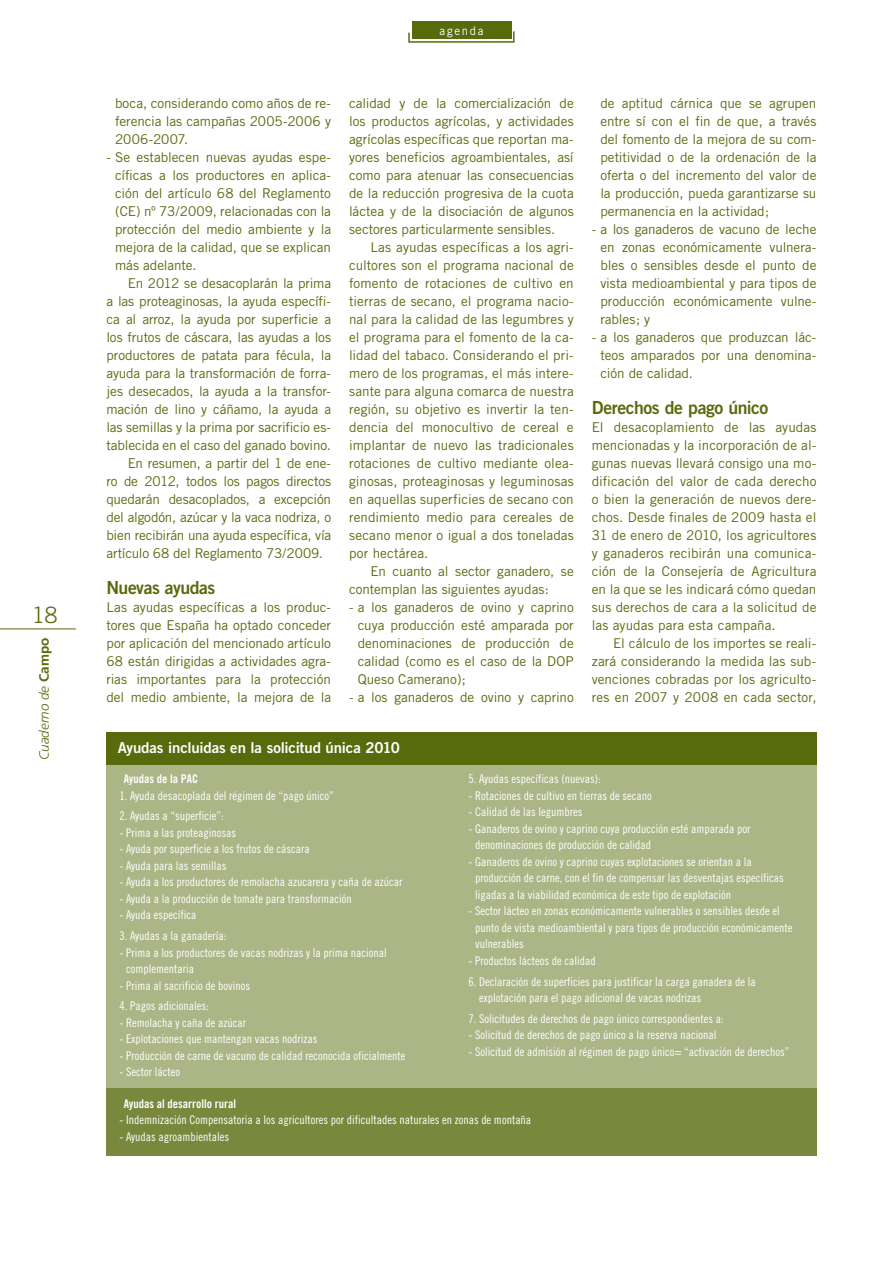
<style>
.page{position:relative;width:893px;height:1263px;background:#fff}
.page>*{position:absolute;margin:0;border:0;box-sizing:border-box;transform-origin:0 0}
.t1{font:300 22.5px "Trade Gothic";color:#576b0d}
.t2{font:18px "Trade Gothic Bold Two";letter-spacing:-.025em;color:#576b0d}
.t3{font:15px "Trade Gothic Bold Two";letter-spacing:-.01em;color:#fff}
.t4{font:13.5px/18px "Trade Gothic";letter-spacing:-.005em;color:#576b0d;text-align:justify}
.t5{font:italic 300 13.5px "Frutiger";color:#576b0d}
.t6{font:12px/16.5px "Trade Gothic Cond Eighteen";color:#fff}
.t7{font:12px "Trade Gothic Bold Cond Twenty";color:#fff}
.t8{font:12px "Trade Gothic";letter-spacing:.15em;color:#fff;scale:.95 1}
.s1{font-weight:700;font-style:normal}
</style>
<div class="page">
<hr style="left:0;top:628px;width:76px;height:1px;background:#576b0d">
<div style="left:106px;top:765px;width:710px;height:370px;background:#abb586"></div>
<div style="left:106px;top:732px;width:710px;height:33px;background:#576b0d"></div>
<div style="left:106px;top:1088px;width:710px;height:67px;background:#79883d"></div>
<svg style="left:408px;top:30px;width:107px;height:13px"></svg>
<div style="left:412px;top:21px;width:99px;height:18px;background:#576b0d"></div>
<h1 class="t1" style="left:32px;top:601px;width:27px">18</h1>
<p class="t5" style="left:37px;top:760px;width:124px;rotate:-90deg">Cuaderno de <span class="s1">Campo</span></p>
<p class="t8" style="left:440px;top:23px;width:48px">agenda</p>
<p class="t4" style="left:115px;top:94px;width:218px">boca, considerando como años de re&shy;ferencia las campañas 2005-2006 y 2006-2007.</p>
<p class="t4" style="left:115px;top:148px;width:218px;text-indent:-9px">- Se establecen nuevas ayudas espe&shy;cíficas a los productores en aplica&shy;ción del artículo 68 del Reglamento (CE) nº 73/2009, relacionadas con la protección del medio ambiente y la mejora de la calidad, que se explican más adelante.</p>
<p class="t4" style="left:128px;top:274px;width:205px">En 2012 se desacoplarán la prima</p>
<p class="t4" style="left:106px;top:292px;width:226px">a las proteaginosas, la ayuda específi-</p>
<p class="t4" style="left:106px;top:310px;width:226px">ca al arroz, la ayuda por superficie a</p>
<p class="t4" style="left:106px;top:328px;width:226px">los frutos de cáscara, las ayudas a los</p>
<p class="t4" style="left:106px;top:346px;width:226px">productores de patata para fécula, la</p>
<p class="t4" style="left:106px;top:364px;width:226px">ayuda para la transformación de forra-</p>
<p class="t4" style="left:106px;top:382px;width:226px">jes desecados, la ayuda a la transfor-</p>
<p class="t4" style="left:106px;top:400px;width:226px">mación de lino y cáñamo, la ayuda a</p>
<p class="t4" style="left:106px;top:418px;width:226px">las semillas y la prima por sacrificio es-</p>
<p class="t4" style="left:106px;top:436px;width:226px">tablecida en el caso del ganado bovino.</p>
<p class="t4" style="left:128px;top:454px;width:205px">En resumen, a partir del 1 de ene-</p>
<p class="t4" style="left:106px;top:472px;width:226px">ro de 2012, todos los pagos directos</p>
<p class="t4" style="left:106px;top:490px;width:226px">quedarán desacoplados, a excepción</p>
<p class="t4" style="left:106px;top:508px;width:226px">del algodón, azúcar y la vaca nodriza, o</p>
<p class="t4" style="left:106px;top:526px;width:226px">bien recibirán una ayuda específica, vía</p>
<p class="t4" style="left:106px;top:544px;width:218px">artículo 68 del Reglamento 73/2009.</p>
<h2 class="t2" style="left:106px;top:576px;width:111px">Nuevas ayudas</h2>
<p class="t4" style="left:106px;top:598px;width:226px">Las ayudas específicas a los produc&shy;tores que España ha optado conceder por aplicación del mencionado artículo 68 están dirigidas a actividades agra&shy;rias importantes para la protección del medio ambiente, la mejora de la</p>
<p class="t4" style="left:349px;top:94px;width:226px">calidad y de la comercialización de los productos agrícolas, y actividades agrícolas específicas que reportan ma&shy;yores beneficios agroambientales, así como para atenuar las consecuencias de la reducción progresiva de la cuota láctea y de la disociación de algunos sectores particularmente sensibles.</p>
<p class="t4" style="left:349px;top:238px;width:226px;text-indent:21px">Las ayudas específicas a los agri&shy;cultores son el programa nacional de fomento de rotaciones de cultivo en tierras de secano, el programa nacio&shy;nal para la calidad de las legumbres y el programa para el fomento de la ca&shy;lidad del tabaco. Considerando el pri&shy;mero de los programas, el más intere&shy;sante para alguna comarca de nuestra región, su objetivo es invertir la ten&shy;dencia del monocultivo de cereal e implantar de nuevo las tradicionales rotaciones de cultivo mediante olea&shy;ginosas, proteaginosas y leguminosas en aquellas superficies de secano con rendimiento medio para cereales de secano menor o igual a dos toneladas por hectárea.</p>
<p class="t4" style="left:349px;top:562px;width:226px;text-indent:21px">En cuanto al sector ganadero, se contemplan las siguientes ayudas:</p>
<p class="t4" style="left:358px;top:598px;width:218px;text-indent:-9px">- a los ganaderos de ovino y caprino cuya producción esté amparada por denominaciones de producción de calidad (como es el caso de la DOP Queso Camerano);</p>
<p class="t4" style="left:349px;top:688px;width:226px">- a los ganaderos de ovino y caprino</p>
<p class="t4" style="left:600px;top:94px;width:218px">de aptitud cárnica que se agrupen entre sí con el fin de que, a través del fomento de la mejora de su com&shy;petitividad o de la ordenación de la oferta o del incremento del valor de la producción, pueda garantizarse su permanencia en la actividad;</p>
<p class="t4" style="left:600px;top:220px;width:218px;text-indent:-9px">- a los ganaderos de vacuno de leche en zonas económicamente vulnera&shy;bles o sensibles desde el punto de vista medioambiental y para tipos de producción económicamente vulne&shy;rables; y</p>
<p class="t4" style="left:600px;top:328px;width:218px;text-indent:-9px">- a los ganaderos que produzcan lác&shy;teos amparados por una denomina&shy;ción de calidad.</p>
<h2 class="t2" style="left:592px;top:396px;width:178px">Derechos de pago único</h2>
<p class="t4" style="left:592px;top:418px;width:226px">El desacoplamiento de las ayudas mencionadas y la incorporación de al&shy;gunas nuevas llevará consigo una mo&shy;dificación del valor de cada derecho o bien la generación de nuevos dere&shy;chos. Desde finales de 2009 hasta el 31 de enero de 2010, los agricultores y ganaderos recibirán una comunica&shy;ción de la Consejería de Agricultura en la que se les indicará cómo quedan sus derechos de cara a la solicitud de las ayudas para esta campaña.</p>
<p class="t4" style="left:592px;top:634px;width:226px;text-indent:21px">El cálculo de los importes se reali&shy;zará considerando la medida las sub&shy;venciones cobradas por los agriculto&shy;res en 2007 y 2008 en cada sector,</p>
<p class="t3" style="left:118px;top:739px;width:284px">Ayudas incluidas en la solicitud única 2010</p>
<p class="t7" style="left:124px;top:772px;width:76px">Ayudas de la PAC</p>
<p class="t6" style="left:119px;top:787px;width:216px">1. Ayuda desacoplada del régimen de “pago único”</p>
<p class="t6" style="left:119px;top:808px;width:106px">2. Ayudas a “superficie”:</p>
<p class="t6" style="left:119px;top:824px;width:118px">- Prima a las proteaginosas</p>
<p class="t6" style="left:119px;top:841px;width:192px">- Ayuda por superficie a los frutos de cáscara</p>
<p class="t6" style="left:119px;top:857px;width:109px">- Ayuda para las semillas</p>
<p class="t6" style="left:119px;top:874px;width:284px">- Ayuda a los productores de remolacha azucarera y caña de azúcar</p>
<p class="t6" style="left:119px;top:890px;width:234px">- Ayuda a la producción de tomate para transformación</p>
<p class="t6" style="left:119px;top:907px;width:79px">- Ayuda específica</p>
<p class="t6" style="left:119px;top:927px;width:109px">3. Ayudas a la ganadería:</p>
<p class="t6" style="left:126px;top:944px;width:262px;text-indent:-7px">- Prima a los productores de vacas nodrizas y la prima nacional complementaria</p>
<p class="t6" style="left:119px;top:977px;width:132px">- Prima al sacrificio de bovinos</p>
<p class="t6" style="left:119px;top:998px;width:91px">4. Pagos adicionales:</p>
<p class="t6" style="left:119px;top:1014px;width:128px">- Remolacha y caña de azúcar</p>
<p class="t6" style="left:119px;top:1031px;width:199px">- Explotaciones que mantengan vacas nodrizas</p>
<p class="t6" style="left:119px;top:1047px;width:287px">- Producción de carne de vacuno de calidad reconocida oficialmente</p>
<p class="t6" style="left:119px;top:1064px;width:62px">- Sector lácteo</p>
<p class="t6" style="left:468px;top:771px;width:134px">5. Ayudas específicas (nuevas):</p>
<p class="t6" style="left:468px;top:787px;width:185px">- Rotaciones de cultivo en tierras de secano</p>
<p class="t6" style="left:468px;top:804px;width:115px">- Calidad de las legumbres</p>
<p class="t6" style="left:475px;top:820px;width:277px;text-indent:-7px">- Ganaderos de ovino y caprino cuya producción esté amparada por denominaciones de producción de calidad</p>
<p class="t6" style="left:475px;top:853px;width:310px;text-indent:-7px">- Ganaderos de ovino y caprino cuyas explotaciones se orientan a la producción de carne, con el fin de compensar las desventajas específicas ligadas a la viabilidad económica de este tipo de explotación</p>
<p class="t6" style="left:475px;top:903px;width:319px;text-indent:-7px">- Sector lácteo en zonas económicamente vulnerables o sensibles desde el punto de vista medioambiental y para tipos de producción económicamente vulnerables</p>
<p class="t6" style="left:468px;top:952px;width:129px">- Productos lácteos de calidad</p>
<p class="t6" style="left:479px;top:973px;width:278px;text-indent:-11px">6. Declaración de superficies para justificar la carga ganadera de la explotación para el pago adicional de vacas nodrizas</p>
<p class="t6" style="left:468px;top:1010px;width:257px">7. Solicitudes de derechos de pago único correspondientes a:</p>
<p class="t6" style="left:468px;top:1027px;width:249px">- Solicitud de derechos de pago único a la reserva nacional</p>
<p class="t6" style="left:468px;top:1043px;width:323px">- Solicitud de admisión al régimen de pago único= “activación de derechos”</p>
<p class="t7" style="left:124px;top:1096px;width:114px">Ayudas al desarrollo rural</p>
<p class="t6" style="left:119px;top:1112px;width:413px">- Indemnización Compensatoria a los agricultores por dificultades naturales en zonas de montaña</p>
<p class="t6" style="left:119px;top:1128px;width:111px">- Ayudas agroambientales</p>
</div>
